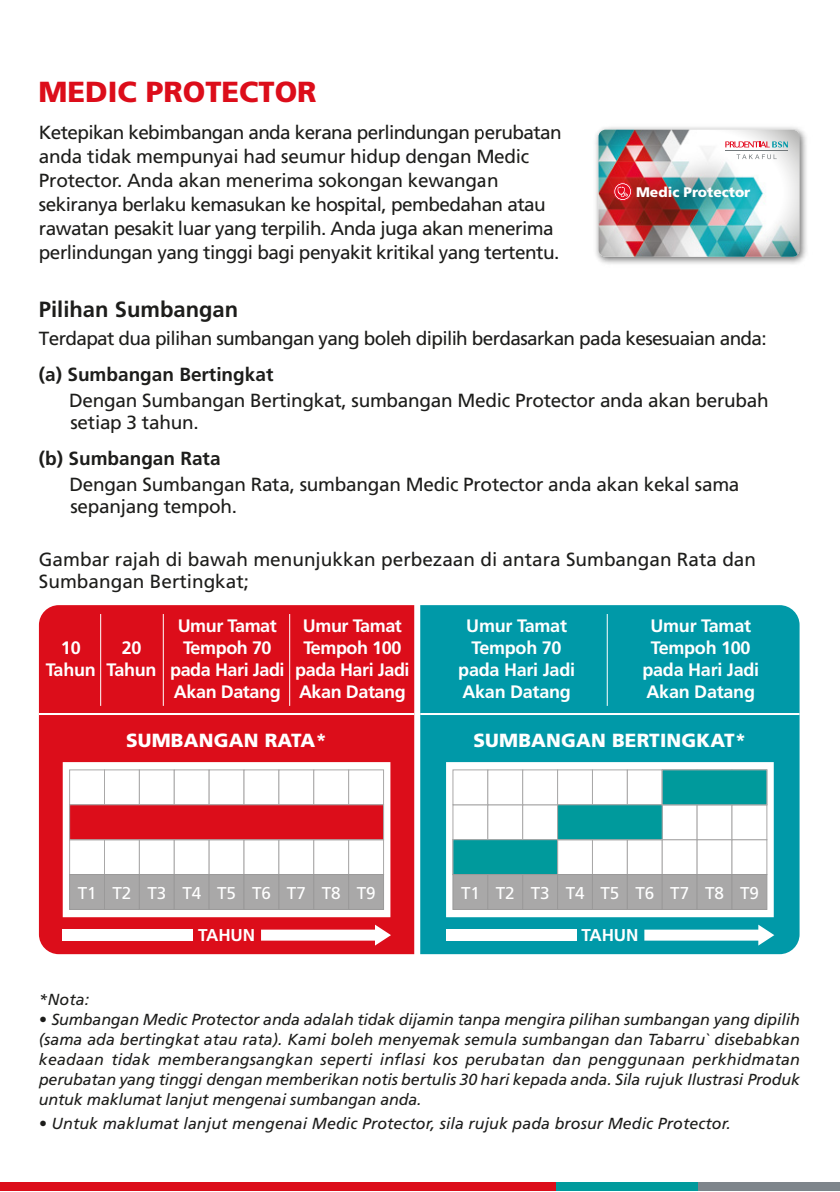
<style>
.page{position:relative;width:840px;height:1192px;background:#fff}
.page>*{position:absolute;margin:0;border:0;box-sizing:border-box;transform-origin:0 0}
.t1{font:900 29px "Frutiger";color:#dc0d1a}
.t2{font:700 22px "Frutiger";color:#1d1d1b}
.t3{font:19px/24px "Frutiger";letter-spacing:-.015em;color:#1d1d1b}
.t4{font:19px "Frutiger";letter-spacing:-.035em;color:#1d1d1b}
.t5{font:700 19px "Frutiger";color:#1d1d1b}
.t6{font:900 19px "Frutiger";letter-spacing:.01em;color:#fff}
.t7{font:700 18px/22px "Frutiger";letter-spacing:-.025em;color:#fff;text-align:center}
.t8{font:17.2px "Frutiger";letter-spacing:-.01em;color:#fff}
.t9{font:700 17.2px "Frutiger";letter-spacing:-.01em;color:#fff}
.t10{font:italic 16px/20px "Frutiger";letter-spacing:.005em;color:#1d1d1b;text-align:justify}
.t11{font:900 13.8px "Frutiger";color:#fff}
</style>
<div class="page">
<div style="left:0;top:1182px;width:556px;height:9px;background:#dc0d1a"></div>
<div style="left:690px;top:1182px;width:149px;height:9px;background:#7e858b"></div>
<div style="left:555px;top:1182px;width:142px;height:9px;background:#009a9c"></div>
<img style="left:595px;top:127px;width:212px;height:137px">
<img style="left:598px;top:130px;width:201px;height:127px">
<div style="left:39px;top:605px;width:375px;height:349px;background:#dc0d1a"></div>
<div style="left:420px;top:605px;width:379px;height:349px;background:#0099a8"></div>
<svg style="left:63px;top:762px;width:327px;height:155px"></svg>
<svg style="left:446px;top:762px;width:327px;height:155px"></svg>
<hr style="left:100px;top:614px;width:1px;height:91px;background:#fff">
<hr style="left:163px;top:614px;width:1px;height:91px;background:#fff">
<hr style="left:289px;top:614px;width:1px;height:91px;background:#fff">
<hr style="left:607px;top:614px;width:1px;height:91px;background:#fff">
<hr style="left:39px;top:713px;width:375px;height:2px;background:#fff">
<hr style="left:420px;top:713px;width:379px;height:2px;background:#fff">
<div style="left:69px;top:839px;width:36px;height:35px;background:#fff;border:1px solid #a9a8a8"></div>
<div style="left:104px;top:839px;width:36px;height:35px;background:#fff;border:1px solid #a9a8a8"></div>
<div style="left:139px;top:839px;width:36px;height:35px;background:#fff;border:1px solid #a9a8a8"></div>
<div style="left:174px;top:839px;width:36px;height:35px;background:#fff;border:1px solid #a9a8a8"></div>
<div style="left:209px;top:839px;width:35px;height:35px;background:#fff;border:1px solid #a9a8a8"></div>
<div style="left:243px;top:839px;width:36px;height:35px;background:#fff;border:1px solid #a9a8a8"></div>
<div style="left:278px;top:839px;width:36px;height:35px;background:#fff;border:1px solid #a9a8a8"></div>
<div style="left:313px;top:839px;width:36px;height:35px;background:#fff;border:1px solid #a9a8a8"></div>
<div style="left:348px;top:839px;width:36px;height:35px;background:#fff;border:1px solid #a9a8a8"></div>
<div style="left:69px;top:769px;width:36px;height:36px;background:#fff;border:1px solid #a9a8a8"></div>
<div style="left:104px;top:769px;width:36px;height:36px;background:#fff;border:1px solid #a9a8a8"></div>
<div style="left:139px;top:769px;width:36px;height:36px;background:#fff;border:1px solid #a9a8a8"></div>
<div style="left:174px;top:769px;width:36px;height:36px;background:#fff;border:1px solid #a9a8a8"></div>
<div style="left:209px;top:769px;width:35px;height:36px;background:#fff;border:1px solid #a9a8a8"></div>
<div style="left:243px;top:769px;width:36px;height:36px;background:#fff;border:1px solid #a9a8a8"></div>
<div style="left:278px;top:769px;width:36px;height:36px;background:#fff;border:1px solid #a9a8a8"></div>
<div style="left:313px;top:769px;width:36px;height:36px;background:#fff;border:1px solid #a9a8a8"></div>
<div style="left:348px;top:769px;width:36px;height:36px;background:#fff;border:1px solid #a9a8a8"></div>
<div style="left:69px;top:804px;width:315px;height:36px;background:#dc0d1a;border:1px solid #a9a8a8"></div>
<div style="left:69px;top:873px;width:36px;height:36px;background:#a9a8a8;border:1px solid #9a9999"></div>
<div style="left:104px;top:873px;width:36px;height:36px;background:#a9a8a8;border:1px solid #9a9999"></div>
<div style="left:139px;top:873px;width:36px;height:36px;background:#a9a8a8;border:1px solid #9a9999"></div>
<div style="left:174px;top:873px;width:36px;height:36px;background:#a9a8a8;border:1px solid #9a9999"></div>
<div style="left:209px;top:873px;width:35px;height:36px;background:#a9a8a8;border:1px solid #9a9999"></div>
<div style="left:243px;top:873px;width:36px;height:36px;background:#a9a8a8;border:1px solid #9a9999"></div>
<div style="left:278px;top:873px;width:36px;height:36px;background:#a9a8a8;border:1px solid #9a9999"></div>
<div style="left:313px;top:873px;width:36px;height:36px;background:#a9a8a8;border:1px solid #9a9999"></div>
<div style="left:348px;top:873px;width:36px;height:36px;background:#a9a8a8;border:1px solid #9a9999"></div>
<div style="left:557px;top:839px;width:36px;height:35px;background:#fff;border:1px solid #a9a8a8"></div>
<div style="left:592px;top:839px;width:36px;height:35px;background:#fff;border:1px solid #a9a8a8"></div>
<div style="left:627px;top:839px;width:35px;height:35px;background:#fff;border:1px solid #a9a8a8"></div>
<div style="left:662px;top:839px;width:35px;height:35px;background:#fff;border:1px solid #a9a8a8"></div>
<div style="left:696px;top:839px;width:36px;height:35px;background:#fff;border:1px solid #a9a8a8"></div>
<div style="left:731px;top:839px;width:36px;height:35px;background:#fff;border:1px solid #a9a8a8"></div>
<div style="left:452px;top:804px;width:36px;height:36px;background:#fff;border:1px solid #a9a8a8"></div>
<div style="left:487px;top:804px;width:36px;height:36px;background:#fff;border:1px solid #a9a8a8"></div>
<div style="left:522px;top:804px;width:36px;height:36px;background:#fff;border:1px solid #a9a8a8"></div>
<div style="left:662px;top:804px;width:35px;height:36px;background:#fff;border:1px solid #a9a8a8"></div>
<div style="left:696px;top:804px;width:36px;height:36px;background:#fff;border:1px solid #a9a8a8"></div>
<div style="left:731px;top:804px;width:36px;height:36px;background:#fff;border:1px solid #a9a8a8"></div>
<div style="left:452px;top:769px;width:36px;height:36px;background:#fff;border:1px solid #a9a8a8"></div>
<div style="left:487px;top:769px;width:36px;height:36px;background:#fff;border:1px solid #a9a8a8"></div>
<div style="left:522px;top:769px;width:36px;height:36px;background:#fff;border:1px solid #a9a8a8"></div>
<div style="left:557px;top:769px;width:36px;height:36px;background:#fff;border:1px solid #a9a8a8"></div>
<div style="left:592px;top:769px;width:36px;height:36px;background:#fff;border:1px solid #a9a8a8"></div>
<div style="left:627px;top:769px;width:35px;height:36px;background:#fff;border:1px solid #a9a8a8"></div>
<div style="left:452px;top:839px;width:106px;height:35px;background:#009a9c;border:1px solid #a9a8a8"></div>
<div style="left:557px;top:804px;width:105px;height:36px;background:#009a9c;border:1px solid #a9a8a8"></div>
<div style="left:662px;top:769px;width:105px;height:36px;background:#009a9c;border:1px solid #a9a8a8"></div>
<div style="left:452px;top:873px;width:36px;height:36px;background:#a9a8a8;border:1px solid #9a9999"></div>
<div style="left:487px;top:873px;width:36px;height:36px;background:#a9a8a8;border:1px solid #9a9999"></div>
<div style="left:522px;top:873px;width:36px;height:36px;background:#a9a8a8;border:1px solid #9a9999"></div>
<div style="left:557px;top:873px;width:36px;height:36px;background:#a9a8a8;border:1px solid #9a9999"></div>
<div style="left:592px;top:873px;width:36px;height:36px;background:#a9a8a8;border:1px solid #9a9999"></div>
<div style="left:627px;top:873px;width:35px;height:36px;background:#a9a8a8;border:1px solid #9a9999"></div>
<div style="left:662px;top:873px;width:35px;height:36px;background:#a9a8a8;border:1px solid #9a9999"></div>
<div style="left:696px;top:873px;width:36px;height:36px;background:#a9a8a8;border:1px solid #9a9999"></div>
<div style="left:731px;top:873px;width:36px;height:36px;background:#a9a8a8;border:1px solid #9a9999"></div>
<svg style="left:261px;top:924px;width:130px;height:21px"></svg>
<div style="left:63px;top:929px;width:130px;height:11px;background:#fff"></div>
<svg style="left:644px;top:924px;width:130px;height:21px"></svg>
<div style="left:446px;top:929px;width:130px;height:11px;background:#fff"></div>
<h1 class="t1" style="left:38px;top:75px;width:280px">MEDIC PROTECTOR</h1>
<p class="t3" style="left:39px;top:120px;width:524px">Ketepikan kebimbangan anda kerana perlindungan perubatan anda tidak mempunyai had seumur hidup dengan Medic Protector. Anda akan menerima sokongan kewangan sekiranya berlaku kemasukan ke hospital, pembedahan atau rawatan pesakit luar yang terpilih. Anda juga akan menerima perlindungan yang tinggi bagi penyakit kritikal yang tertentu.</p>
<p class="t11" style="left:636px;top:183px;width:116px">Medic Protector</p>
<p class="t2" style="left:39px;top:297px;width:201px">Pilihan Sumbangan</p>
<p class="t4" style="left:39px;top:327px;width:729px">Terdapat dua pilihan sumbangan yang boleh dipilih berdasarkan pada kesesuaian anda:</p>
<p class="t5" style="left:39px;top:363px;width:236px">(a) Sumbangan Bertingkat</p>
<p class="t3" style="left:69px;top:390px;width:701px;line-height:22px">Dengan Sumbangan Bertingkat, sumbangan Medic Protector anda akan berubah setiap 3 tahun.</p>
<p class="t5" style="left:39px;top:447px;width:183px">(b) Sumbangan Rata</p>
<p class="t3" style="left:69px;top:474px;width:671px;line-height:22px">Dengan Sumbangan Rata, sumbangan Medic Protector anda akan kekal sama sepanjang tempoh.</p>
<p class="t3" style="left:39px;top:548px;width:718px;line-height:22px">Gambar rajah di bawah menunjukkan perbezaan di antara Sumbangan Rata dan<br>Sumbangan Bertingkat;</p>
<p class="t7" style="left:46px;top:636px;width:51px">10<br>Tahun</p>
<p class="t7" style="left:107px;top:636px;width:51px">20<br>Tahun</p>
<p class="t7" style="left:170px;top:614px;width:116px">Umur Tamat<br>Tempoh 70 pada Hari Jadi<br>Akan Datang</p>
<p class="t7" style="left:295px;top:614px;width:116px">Umur Tamat<br>Tempoh 100 pada Hari Jadi<br>Akan Datang</p>
<p class="t7" style="left:458px;top:614px;width:118px">Umur Tamat<br>Tempoh 70 pada Hari Jadi<br>Akan Datang</p>
<p class="t7" style="left:642px;top:614px;width:118px">Umur Tamat<br>Tempoh 100 pada Hari Jadi<br>Akan Datang</p>
<p class="t6" style="left:126px;top:728px;width:203px">SUMBANGAN RATA*</p>
<p class="t6" style="left:473px;top:728px;width:274px">SUMBANGAN BERTINGKAT*</p>
<p class="t8" style="left:78px;top:882px;width:299px">T1 T2 T3 T4 T5 T6 T7 T8 T9</p>
<p class="t8" style="left:461px;top:882px;width:299px">T1 T2 T3 T4 T5 T6 T7 T8 T9</p>
<p class="t9" style="left:198px;top:924px;width:58px">TAHUN</p>
<p class="t9" style="left:581px;top:924px;width:58px">TAHUN</p>
<p class="t10" style="left:39px;top:988px;width:52px">*Nota:</p>
<p class="t10" style="left:39px;top:1008px;width:762px">• Sumbangan Medic Protector anda adalah tidak dijamin tanpa mengira pilihan sumbangan yang dipilih (sama ada bertingkat atau rata). Kami boleh menyemak semula sumbangan dan Tabarru` disebabkan keadaan tidak memberangsangkan seperti inflasi kos perubatan dan penggunaan perkhidmatan perubatan yang tinggi dengan memberikan notis bertulis 30 hari kepada anda. Sila rujuk Ilustrasi Produk untuk maklumat lanjut mengenai sumbangan anda.</p>
<p class="t10" style="left:39px;top:1112px;width:693px">• Untuk maklumat lanjut mengenai Medic Protector, sila rujuk pada brosur Medic Protector.</p>
</div>
